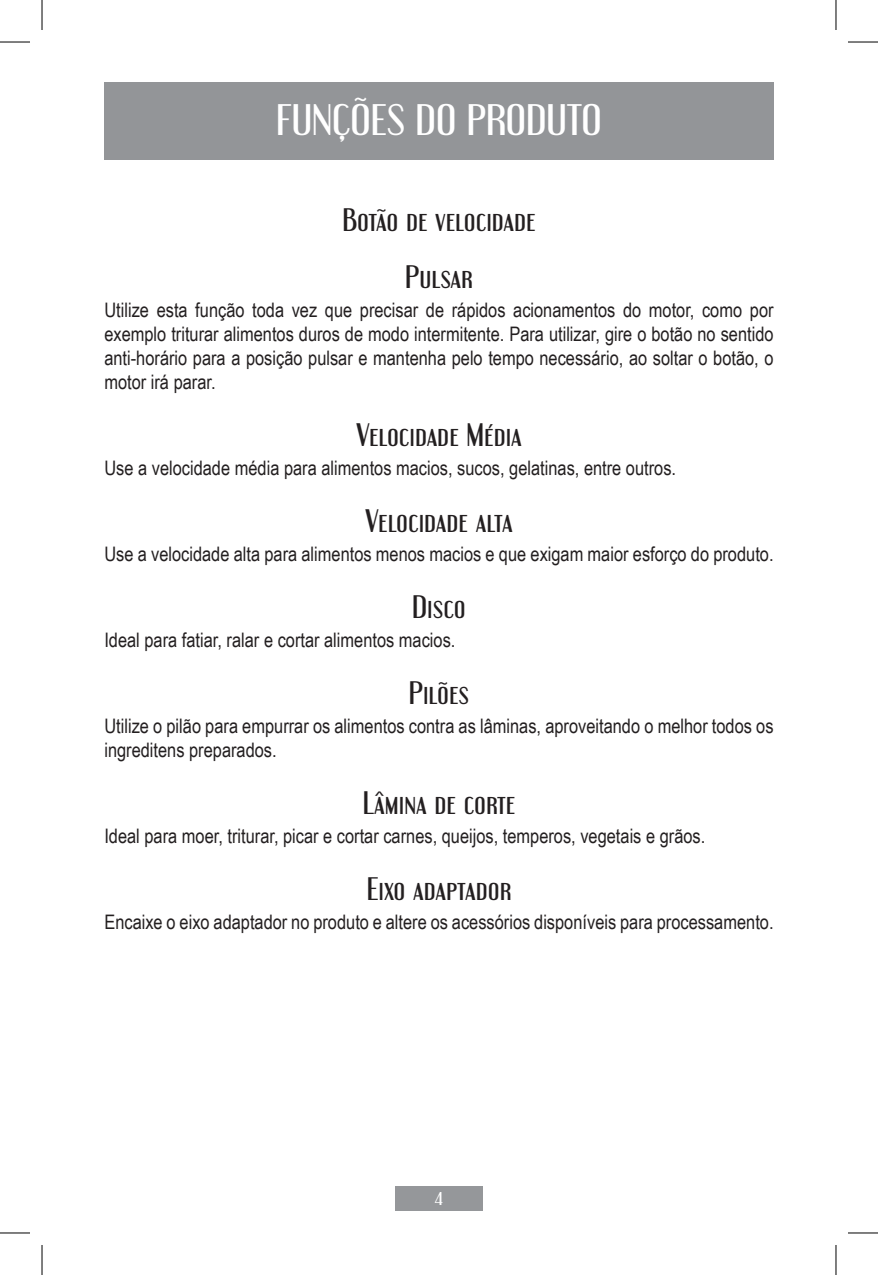
<style>
.page{position:relative;width:878px;height:1275px;background:#fff}
.page>*{position:absolute;margin:0;border:0;box-sizing:border-box;transform-origin:0 0}
.t1{font:38px "Engebrechtre Rg";color:#fff}
.t2{font:28px/56.2px "Engebrechtre Rg";color:#231f20;text-align:center}
.t3{font:20px/24px "Arial Narrow";color:#231f20;text-align:justify}
.t4{font:16px "Engebrechtre Rg";color:#fff}
</style>
<div class="page">
<div style="left:395px;top:1186px;width:88px;height:25px;background:#95979a"></div>
<div style="left:104px;top:82px;width:669px;height:77px;background:#939598"></div>
<hr style="left:0;top:42px;width:30px;height:1px;background:#000">
<hr style="left:848px;top:42px;width:30px;height:1px;background:#000">
<hr style="left:0;top:1232px;width:30px;height:1px;background:#000">
<hr style="left:848px;top:1232px;width:30px;height:1px;background:#000">
<hr style="left:42px;top:0;width:1px;height:30px;background:#000">
<hr style="left:42px;top:1245px;width:1px;height:30px;background:#000">
<hr style="left:835px;top:0;width:1px;height:30px;background:#000">
<hr style="left:835px;top:1245px;width:1px;height:30px;background:#000">
<h1 class="t1" style="left:276px;top:97px;width:327px">FUNÇÕES DO PRODUTO</h1>
<h2 class="t2" style="left:342px;top:192px;width:195px">Botão de velocidade<br>Pulsar</h2>
<p class="t3" style="left:104px;top:297px;width:670px">Utilize esta função toda vez que precisar de rápidos acionamentos do motor, como por exemplo triturar alimentos duros de modo intermitente. Para utilizar, gire o botão no sentido anti-horário para a posição pulsar e mantenha pelo tempo necessário, ao soltar o botão, o motor irá parar.</p>
<h2 class="t2" style="left:356px;top:406px;width:167px">Velocidade Média</h2>
<p class="t3" style="left:104px;top:455px;width:573px">Use a velocidade média para alimentos macios, sucos, gelatinas, entre outros.</p>
<h2 class="t2" style="left:365px;top:492px;width:149px">Velocidade alta</h2>
<p class="t3" style="left:104px;top:541px;width:670px">Use a velocidade alta para alimentos menos macios e que exigam maior esforço do produto.</p>
<h2 class="t2" style="left:412px;top:578px;width:55px">Disco</h2>
<p class="t3" style="left:104px;top:627px;width:352px">Ideal para fatiar, ralar e cortar alimentos macios.</p>
<h2 class="t2" style="left:409px;top:664px;width:62px">Pilões</h2>
<p class="t3" style="left:104px;top:713px;width:670px">Utilize o pilão para empurrar os alimentos contra as lâminas, aproveitando o melhor todos os ingreditens preparados.</p>
<h2 class="t2" style="left:363px;top:774px;width:154px">Lâmina de corte</h2>
<p class="t3" style="left:104px;top:823px;width:602px">Ideal para moer, triturar, picar e cortar carnes, queijos, temperos, vegetais e grãos.</p>
<h2 class="t2" style="left:367px;top:860px;width:146px">Eixo adaptador</h2>
<p class="t3" style="left:104px;top:909px;width:670px">Encaixe o eixo adaptador no produto e altere os acessórios disponíveis para processamento.</p>
<p class="t4" style="left:435px;top:1189px;width:10px">4</p>
</div>
